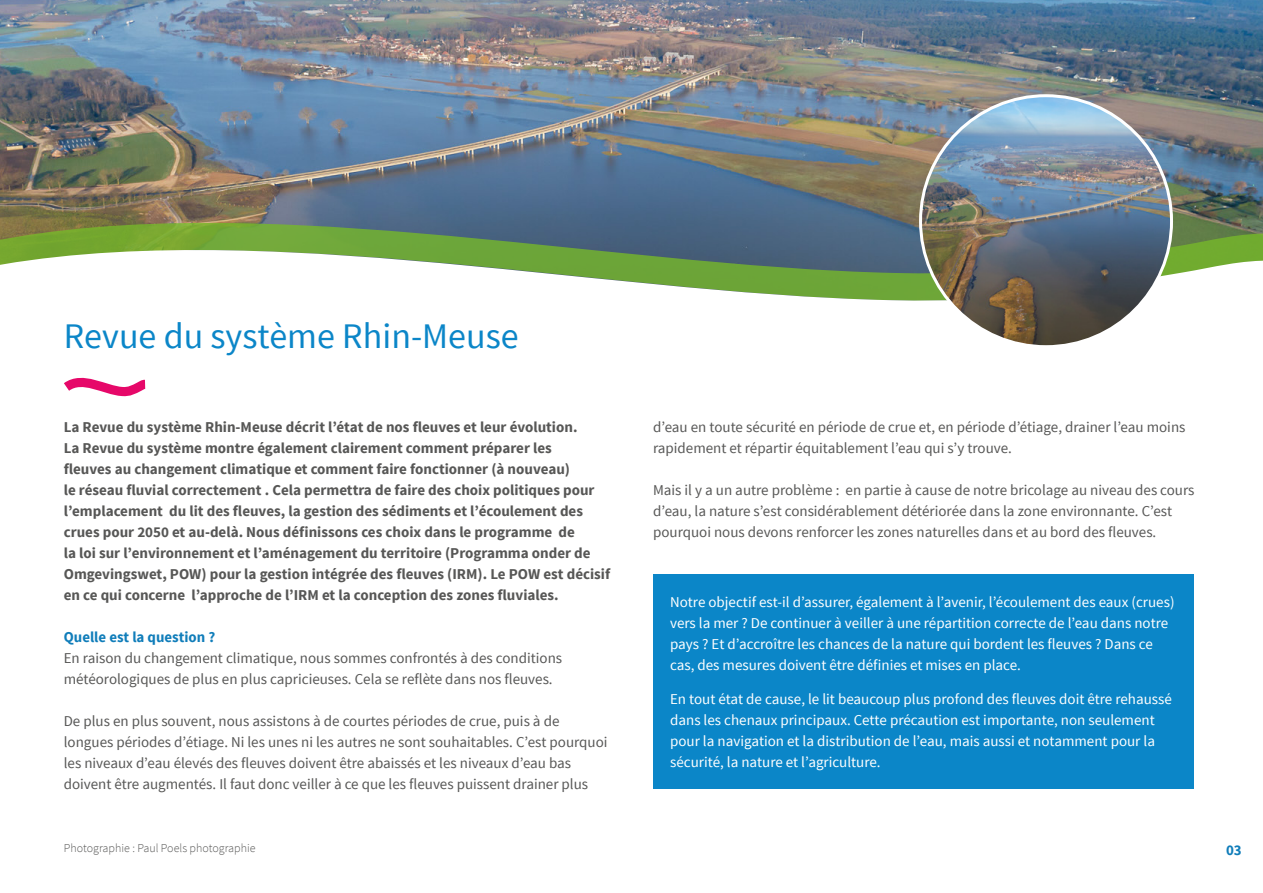
<style>
.page{position:relative;width:1263px;height:893px;background:#fff}
.page>*{position:absolute;margin:0;border:0;box-sizing:border-box;transform-origin:0 0}
.Hoofdkop_-_blauw{font:36px "Source Sans Pro";color:#0b86c8}
.Lopende_tekst{font:15px/21px "Source Sans Pro";color:#575756}
.intro_bold_tussenkop{font:700 15px/21px "Source Sans Pro";color:#575756}
.Lopende_tekst-2{font:15px/21px "Source Sans Pro";color:#fff}
.Tussenkop{font:700 15px "Source Sans Pro";color:#107dba}
.t1{font:300 12px "Source Sans Pro";color:#575756}
</style>
<div class="page">
<img style="left:0;top:0;width:1263px;height:209px">
<svg style="left:0;top:209px;width:1263px;height:92px"></svg>
<div style="left:653px;top:574px;width:541px;height:215px;background:#0b86c8"></div>
<img style="left:920px;top:96px;width:251px;height:251px;border-radius:125px">
<svg style="left:64px;top:377px;width:82px;height:20px"></svg>
<h1 class="Hoofdkop_-_blauw" style="left:64px;top:314px;width:456px">Revue du système Rhin-Meuse</h1>
<p class="intro_bold_tussenkop" style="left:64px;top:417px;width:548px">La Revue du système Rhin-Meuse décrit l’état de nos fleuves et leur évolution.<br>La Revue du système montre également clairement comment préparer les<br>fleuves au changement climatique et comment faire fonctionner (à nouveau)<br>le réseau fluvial correctement . Cela permettra de faire des choix politiques pour l’emplacement du lit des fleuves, la gestion des sédiments et l’écoulement des crues pour 2050 et au-delà. Nous définissons ces choix dans le programme de<br>la loi sur l’environnement et l’aménagement du territoire (Programma onder de Omgevingswet, POW) pour la gestion intégrée des fleuves (IRM). Le POW est décisif en ce qui concerne l’approche de l’IRM et la conception des zones fluviales.</p>
<h2 class="Tussenkop" style="left:64px;top:627px;width:153px">Quelle est la question ?</h2>
<p class="Lopende_tekst" style="left:64px;top:648px;width:500px">En raison du changement climatique, nous sommes confrontés à des conditions météorologiques de plus en plus capricieuses. Cela se reflète dans nos fleuves.</p>
<p class="Lopende_tekst" style="left:64px;top:711px;width:545px">De plus en plus souvent, nous assistons à de courtes périodes de crue, puis à de longues périodes d’étiage. Ni les unes ni les autres ne sont souhaitables. C’est pourquoi les niveaux d’eau élevés des fleuves doivent être abaissés et les niveaux d’eau bas doivent être augmentés. Il faut donc veiller à ce que les fleuves puissent drainer plus</p>
<p class="t1" style="left:64px;top:841px;width:193px">Photographie : Paul Poels photographie</p>
<p class="Lopende_tekst" style="left:653px;top:417px;width:534px">d’eau en toute sécurité en période de crue et, en période d’étiage, drainer l’eau moins rapidement et répartir équitablement l’eau qui s’y trouve.</p>
<p class="Lopende_tekst" style="left:653px;top:480px;width:543px">Mais il y a un autre problème : en partie à cause de notre bricolage au niveau des cours d’eau, la nature s’est considérablement détériorée dans la zone environnante. C’est pourquoi nous devons renforcer les zones naturelles dans et au bord des fleuves.</p>
<p class="Lopende_tekst-2" style="left:670px;top:592px;width:506px">Notre objectif est-il d’assurer, également à l’avenir, l’écoulement des eaux (crues) vers la mer ? De continuer à veiller à une répartition correcte de l’eau dans notre pays ? Et d’accroître les chances de la nature qui bordent les fleuves ? Dans ce cas, des mesures doivent être définies et mises en place.</p>
<p class="Lopende_tekst-2" style="left:670px;top:689px;width:503px">En tout état de cause, le lit beaucoup plus profond des fleuves doit être rehaussé dans les chenaux principaux. Cette précaution est importante, non seulement pour la navigation et la distribution de l’eau, mais aussi et notamment pour la sécurité, la nature et l’agriculture.</p>
<p class="Tussenkop" style="left:1226px;top:840px;width:17px">03</p>
</div>
